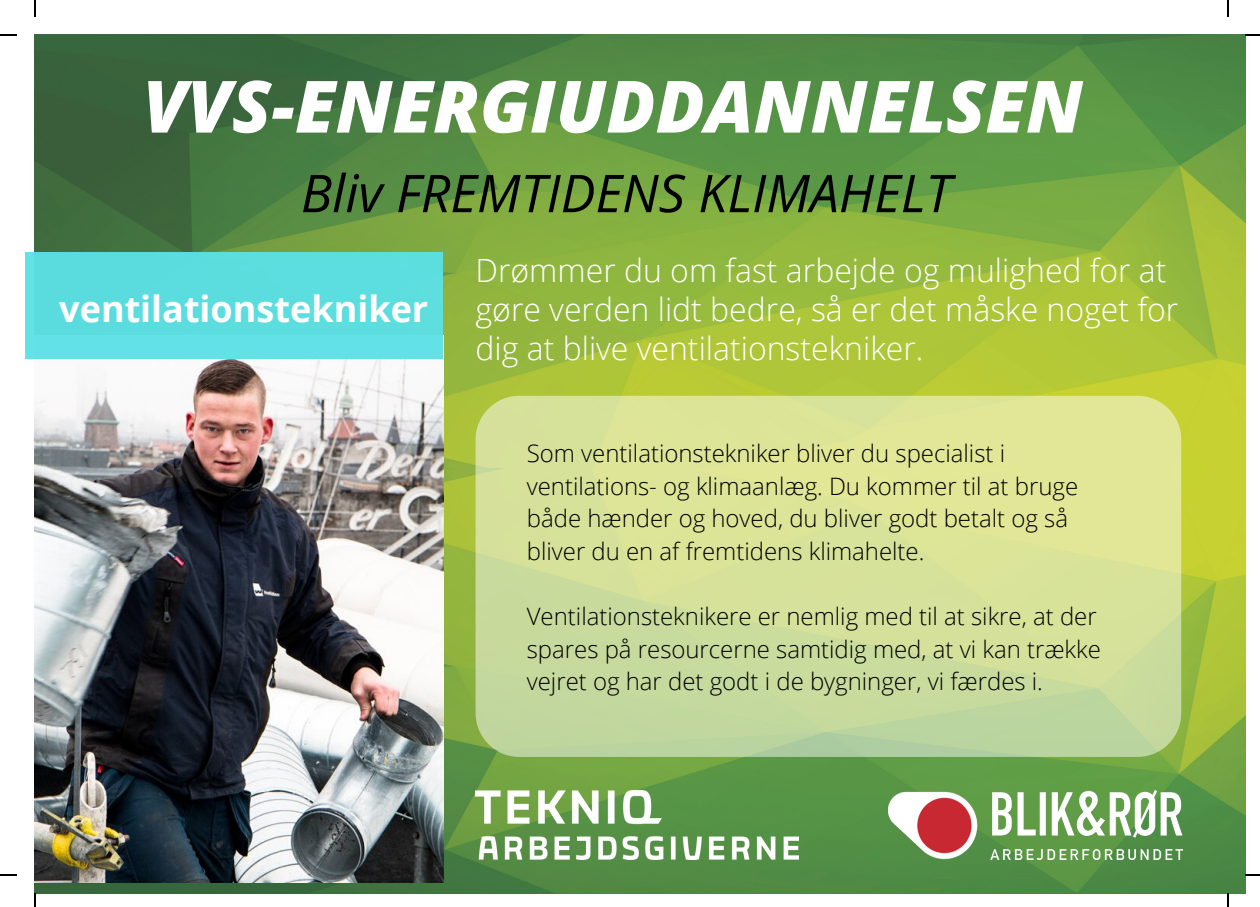
<style>
.page{position:relative;width:1260px;height:907px;background:#fff}
.page>*{position:absolute;margin:0;border:0;box-sizing:border-box;transform-origin:0 0}
.t1{font:italic 800 72px "Open Sans";color:#fff}
.t2{font:italic 52.2px "Open Sans";color:#000}
.t3{font:700 36px "Open Sans";color:#fff}
.t4{font:300 32px/39px "Open Sans";color:#fff}
.t5{font:300 24px/32.6px "Open Sans";color:#000}
</style>
<div class="page">
<img style="left:35px;top:35px;width:1209px;height:433px">
<img style="left:35px;top:468px;width:1209px;height:425px">
<img style="left:35px;top:359px;width:408px;height:523px">
<div style="left:25px;top:253px;width:418px;height:106px;background:#5cddde"></div>
<img style="left:475px;top:790px;width:323px;height:69px">
<img style="left:887px;top:790px;width:295px;height:69px">
<div style="left:475px;top:396px;width:705px;height:361px;background:linear-gradient(to bottom,#e6e996,#bfd79f);border-radius:44px"></div>
<svg style="left:35px;top:0;width:1px;height:17px"></svg>
<svg style="left:0;top:35px;width:17px;height:1px"></svg>
<svg style="left:1227px;top:0;width:1px;height:17px"></svg>
<svg style="left:1244px;top:35px;width:15px;height:1px"></svg>
<svg style="left:35px;top:893px;width:1px;height:14px"></svg>
<svg style="left:0;top:874px;width:17px;height:1px"></svg>
<svg style="left:1226px;top:893px;width:2px;height:14px"></svg>
<svg style="left:1244px;top:874px;width:15px;height:1px"></svg>
<h1 class="t1" style="left:143px;top:56px;width:941px">VVS-ENERGIUDDANNELSEN</h1>
<h2 class="t2" style="left:301px;top:156px;width:652px">Bliv FREMTIDENS KLIMAHELT</h2>
<h3 class="t3" style="left:59px;top:284px;width:370px">ventilationstekniker</h3>
<h3 class="t4" style="left:475px;top:250px;width:704px">Drømmer du om fast arbejde og mulighed for at gøre verden lidt bedre, så er det måske noget for dig at blive ventilationstekniker.</h3>
<p class="t5" style="left:526px;top:436px;width:552px">Som ventilationstekniker bliver du specialist i ventilations- og klimaanlæg. Du kommer til at bruge både hænder og hoved, du bliver godt betalt og så bliver du en af fremtidens klimahelte.</p>
<p class="t5" style="left:526px;top:599px;width:575px">Ventilationsteknikere er nemlig med til at sikre, at der spares på resourcerne samtidig med, at vi kan trække vejret og har det godt i de bygninger, vi færdes i.</p>
</div>
